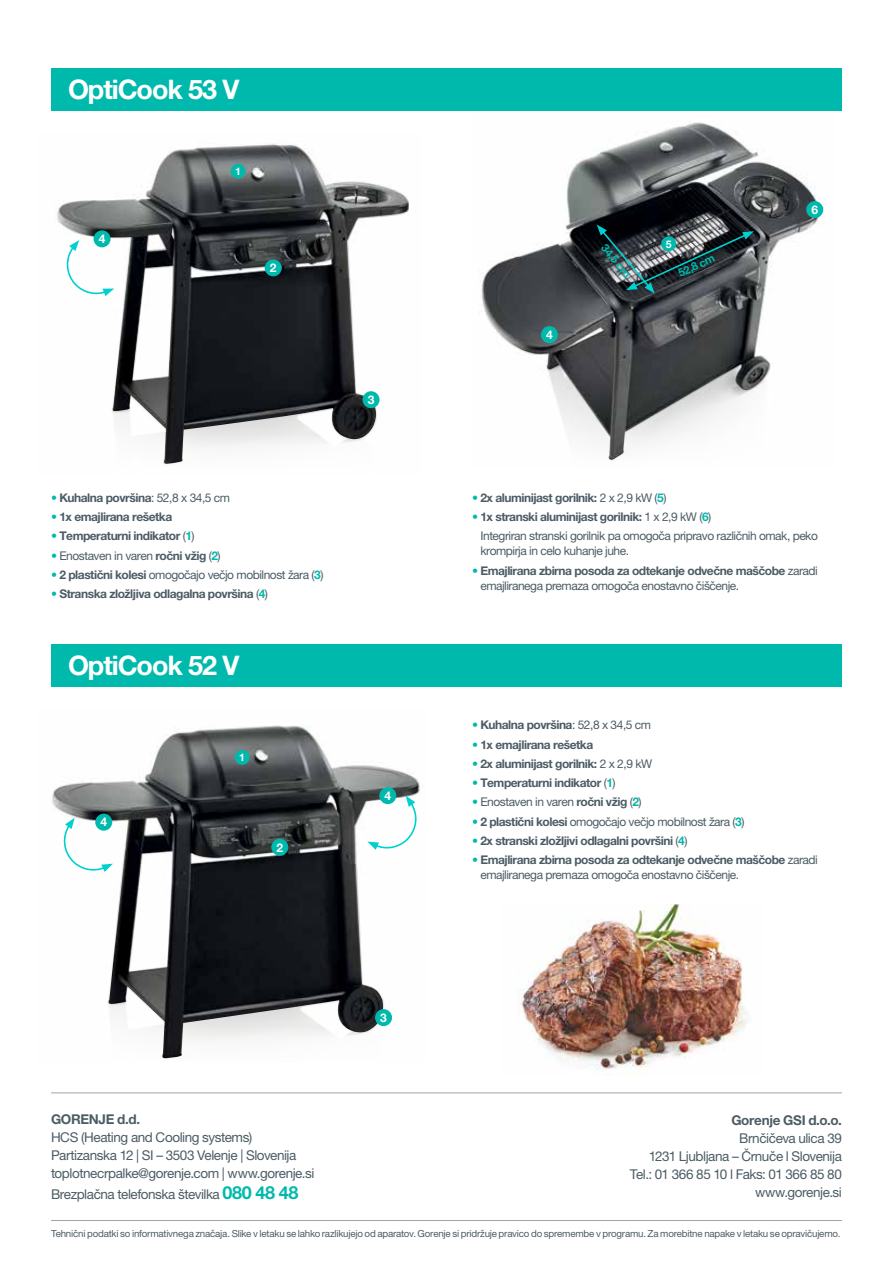
<style>
.page{position:relative;width:893px;height:1263px;background:#fff}
.page>*{position:absolute;margin:0;border:0;box-sizing:border-box;transform-origin:0 0}
.t1{font:700 27px "Helvetica Neue LT Pro";letter-spacing:-.04em;color:#fff}
.t2{font:13.5px/18px "Helvetica Neue LT Pro";letter-spacing:-.03em;color:#4c5c65}
.t3{font:700 13.5px "Helvetica Neue LT Pro";letter-spacing:-.025em;color:#4c5c65}
.t4{font:12px/15px "Helvetica Neue LT Pro";letter-spacing:-.04em;color:#4c5c65}
.t5{font:700 12px "Helvetica Neue LT Pro";letter-spacing:-.04em;color:#4c5c65}
.t6{font:700 12px "Helvetica Neue LT Pro";color:#fff}
.t7{font:700 11.25px "Helvetica Neue LT Pro";color:#00b9ad}
.t8{font:700 10.5px "Helvetica Neue LT Pro";color:#fff}
.t9{font:9.75px "Helvetica Neue LT Pro";letter-spacing:-.02em;color:#4c5c65}
.s1{color:#00b9ad}
.s2{font-weight:400}
.s3{font-weight:700;color:#00b9ad}
.s4{font-weight:700}
.s5{font-weight:700;font-size:18px;color:#00b9ad}
</style>
<div class="page">
<hr style="left:51px;top:1092px;width:791px;height:1px;background:#9da5ab">
<hr style="left:51px;top:1220px;width:791px;height:1px;background:#9da5ab">
<div style="left:51px;top:644px;width:791px;height:43px;background:#00b9ad"></div>
<img style="left:52px;top:726px;width:367px;height:332px">
<div style="left:95px;top:814px;width:17px;height:17px;background:#00b9ad;border-radius:50%"></div>
<div style="left:379px;top:787px;width:17px;height:17px;background:#00b9ad;border-radius:50%"></div>
<div style="left:375px;top:1009px;width:17px;height:17px;background:#00b9ad;border-radius:50%"></div>
<div style="left:271px;top:839px;width:17px;height:17px;background:#00b9ad;border-radius:50%"></div>
<div style="left:235px;top:750px;width:15px;height:15px;background:#00b9ad;border-radius:50%"></div>
<svg style="left:62px;top:818px;width:51px;height:54px"></svg>
<svg style="left:367px;top:796px;width:52px;height:54px"></svg>
<div style="left:51px;top:68px;width:791px;height:43px;background:#00b9ad"></div>
<img style="left:482px;top:123px;width:337px;height:337px">
<svg style="left:597px;top:224px;width:157px;height:69px;background:#3d4b50"></svg>
<div style="left:541px;top:326px;width:17px;height:17px;background:#00b9ad;border-radius:50%"></div>
<div style="left:806px;top:201px;width:17px;height:17px;background:#00b9ad;border-radius:50%"></div>
<img style="left:57px;top:144px;width:351px;height:320px">
<div style="left:94px;top:230px;width:17px;height:17px;background:#00b9ad;border-radius:50%"></div>
<div style="left:362px;top:391px;width:17px;height:17px;background:#00b9ad;border-radius:50%"></div>
<div style="left:265px;top:259px;width:17px;height:17px;background:#00b9ad;border-radius:50%"></div>
<div style="left:231px;top:164px;width:15px;height:15px;background:#00b9ad;border-radius:50%"></div>
<svg style="left:65px;top:240px;width:49px;height:56px"></svg>
<img style="left:520px;top:904px;width:227px;height:172px">
<h1 class="t1" style="left:68px;top:73px;width:173px">OptiCook 53 V</h1>
<p class="t6" style="left:99px;top:231px;width:8px">4</p>
<p class="t8" style="left:235px;top:165px;width:7px">1</p>
<p class="t6" style="left:270px;top:260px;width:8px">2</p>
<p class="t5" style="left:51px;top:490px;width:181px"><span class="s1">•</span> Kuhalna površina<span class="s2">: 52,8 x 34,5 cm</span></p>
<p class="t5" style="left:51px;top:509px;width:123px"><span class="s1">•</span> 1x emajlirana rešetka</p>
<p class="t5" style="left:51px;top:529px;width:145px"><span class="s1">•</span> Temperaturni indikator <span class="s2">(</span><span class="s1">1</span><span class="s2">)</span></p>
<p class="t4" style="left:51px;top:548px;width:171px"><span class="s3">•</span> Enostaven in varen <span class="s4">ročni vžig</span> (<span class="s3">2</span>)</p>
<p class="t4" style="left:51px;top:567px;width:274px"><span class="s3">•</span> <span class="s4">2 plastični kolesi</span> omogočajo večjo mobilnost žara (<span class="s3">3</span>)</p>
<p class="t5" style="left:51px;top:586px;width:218px"><span class="s1">•</span> Stranska zložljiva odlagalna površina <span class="s2">(</span><span class="s1">4</span><span class="s2">)</span></p>
<h1 class="t1" style="left:68px;top:649px;width:173px">OptiCook 52 V</h1>
<p class="t6" style="left:100px;top:815px;width:8px">4</p>
<p class="t8" style="left:239px;top:751px;width:7px">1</p>
<p class="t6" style="left:276px;top:840px;width:8px">2</p>
<p class="t6" style="left:368px;top:392px;width:8px">3</p>
<p class="t6" style="left:384px;top:788px;width:8px">4</p>
<p class="t6" style="left:380px;top:1010px;width:8px">3</p>
<p class="t6" style="left:546px;top:327px;width:8px">4</p>
<p class="t7" style="left:609px;top:241px;width:41px;rotate:50deg">34,5 cm</p>
<p class="t8" style="left:666px;top:237px;width:7px">5</p>
<p class="t7" style="left:676px;top:267px;width:41px;rotate:-25deg">52,8 cm</p>
<p class="t6" style="left:811px;top:202px;width:8px">6</p>
<p class="t5" style="left:472px;top:490px;width:196px"><span class="s1">•</span> 2x aluminijast gorilnik: <span class="s2">2 x 2,9 kW (</span><span class="s1">5</span><span class="s2">)</span></p>
<p class="t4" style="left:480px;top:507px;width:339px;line-height:19.2px;text-indent:-9px"><span class="s3">•</span> <span class="s4">1x stranski aluminijast gorilnik:</span> 1 x 2,9 kW (<span class="s3">6</span>)<br>Integriran stranski gorilnik pa omogoča pripravo različnih omak, peko</p>
<p class="t4" style="left:480px;top:543px;width:150px">krompirja in celo kuhanje juhe.</p>
<p class="t4" style="left:480px;top:563px;width:339px;text-indent:-8px"><span class="s3">•</span> <span class="s4">Emajlirana zbirna posoda za odtekanje odvečne maščobe</span> zaradi emajliranega premaza omogoča enostavno čiščenje.</p>
<p class="t5" style="left:472px;top:718px;width:181px"><span class="s1">•</span> Kuhalna površina<span class="s2">: 52,8 x 34,5 cm</span></p>
<p class="t5" style="left:472px;top:737px;width:123px"><span class="s1">•</span> 1x emajlirana rešetka</p>
<p class="t5" style="left:472px;top:756px;width:182px"><span class="s1">•</span> 2x aluminijast gorilnik: <span class="s2">2 x 2,9 kW</span></p>
<p class="t5" style="left:472px;top:775px;width:145px"><span class="s1">•</span> Temperaturni indikator <span class="s2">(</span><span class="s1">1</span><span class="s2">)</span></p>
<p class="t4" style="left:472px;top:794px;width:171px"><span class="s3">•</span> Enostaven in varen <span class="s4">ročni vžig</span> (<span class="s3">2</span>)</p>
<p class="t4" style="left:472px;top:814px;width:274px"><span class="s3">•</span> <span class="s4">2 plastični kolesi</span> omogočajo večjo mobilnost žara (<span class="s3">3</span>)</p>
<p class="t5" style="left:472px;top:833px;width:217px"><span class="s1">•</span> 2x stranski zložljivi odlagalni površini <span class="s2">(</span><span class="s1">4</span><span class="s2">)</span></p>
<p class="t4" style="left:480px;top:852px;width:339px;text-indent:-8px"><span class="s3">•</span> <span class="s4">Emajlirana zbirna posoda za odtekanje odvečne maščobe</span> zaradi emajliranega premaza omogoča enostavno čiščenje.</p>
<p class="t3" style="left:51px;top:1110px;width:91px">GORENJE d.d.</p>
<p class="t2" style="left:51px;top:1127px;width:265px">HCS (Heating and Cooling systems)<br>Partizanska 12 | SI – 3503 Velenje | Slovenija toplotnecrpalke@gorenje.com | www.gorenje.si</p>
<p class="t2" style="left:51px;top:1184px;width:249px">Brezplačna telefonska številka <span class="s5">080 48 48</span></p>
<p class="t3" style="left:731px;top:1112px;width:112px">Gorenje GSI d.o.o.</p>
<p class="t2" style="left:630px;top:1129px;width:214px;text-align:right">Brnčičeva ulica 39<br>1231 Ljubljana – Črnuče l Slovenija<br>Tel.: 01 366 85 10 l Faks: 01 366 85 80 www.gorenje.si</p>
<p class="t9" style="left:51px;top:1227px;width:791px">Tehnični podatki so informativnega značaja. Slike v letaku se lahko razlikujejo od aparatov. Gorenje si pridržuje pravico do spremembe v programu. Za morebitne napake v letaku se opravičujemo.</p>
</div>
